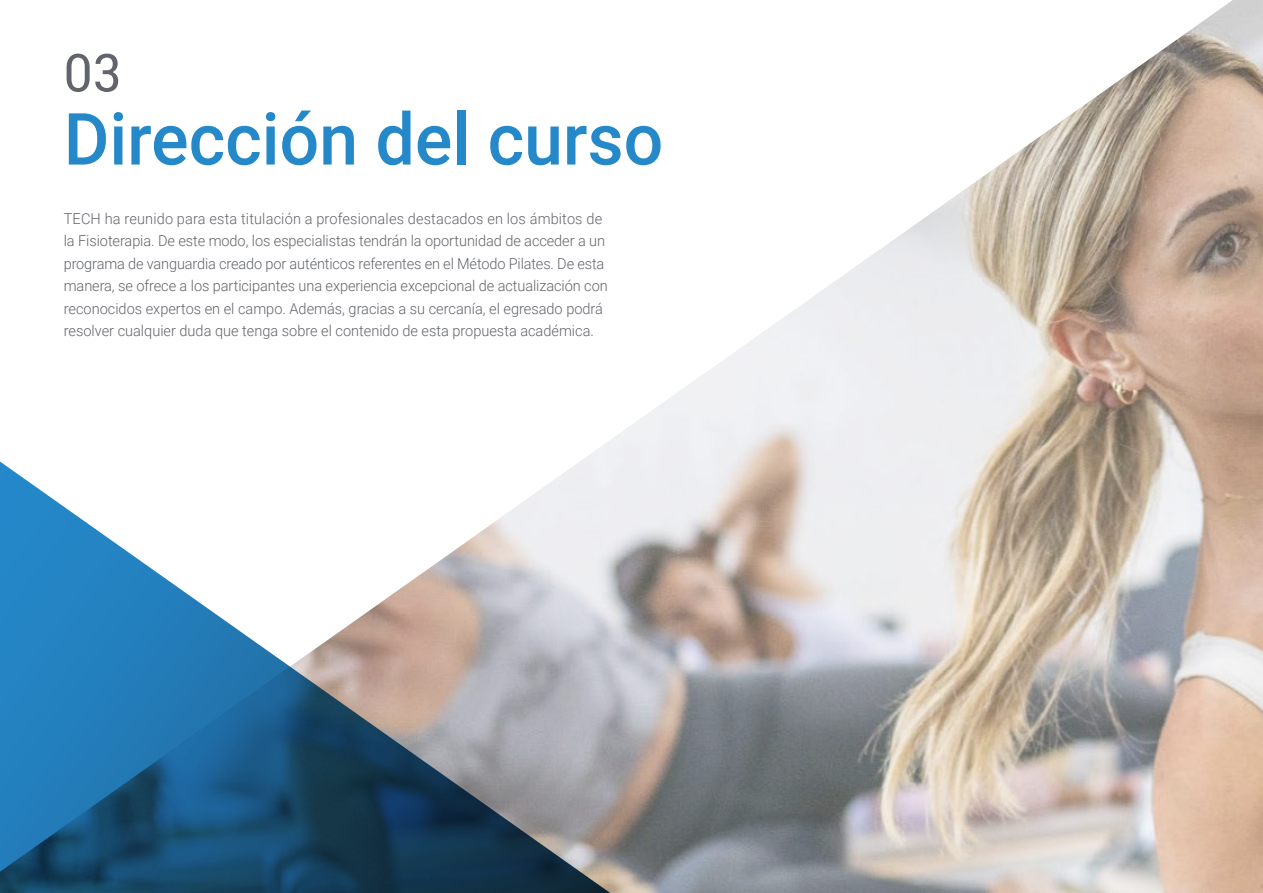
<style>
.page{position:relative;width:1263px;height:893px;background:#fff}
.page>*{position:absolute;margin:0;border:0;box-sizing:border-box;transform-origin:0 0}
.t1{font:500 72px "Roboto";color:#2488c9}
.t2{font:52.5px "Roboto";color:#61646a}
.t3{font:300 15px/22.5px "Roboto";letter-spacing:-.005em;color:#61646a}
</style>
<div class="page">
<img style="left:603px;top:0;width:660px;height:893px">
<svg style="left:0;top:446px;width:640px;height:447px"></svg>
<h2 class="t2" style="left:64px;top:36px;width:59px">03</h2>
<h1 class="t1" style="left:64px;top:89px;width:601px">Dirección del curso</h1>
<p class="t3" style="left:64px;top:207px;width:545px">TECH ha reunido para esta titulación a profesionales destacados en los ámbitos de la Fisioterapia. De este modo, los especialistas tendrán la oportunidad de acceder a un programa de vanguardia creado por auténticos referentes en el Método Pilates. De esta manera, se ofrece a los participantes una experiencia excepcional de actualización con reconocidos expertos en el campo. Además, gracias a su cercanía, el egresado podrá resolver cualquier duda que tenga sobre el contenido de esta propuesta académica.</p>
</div>
